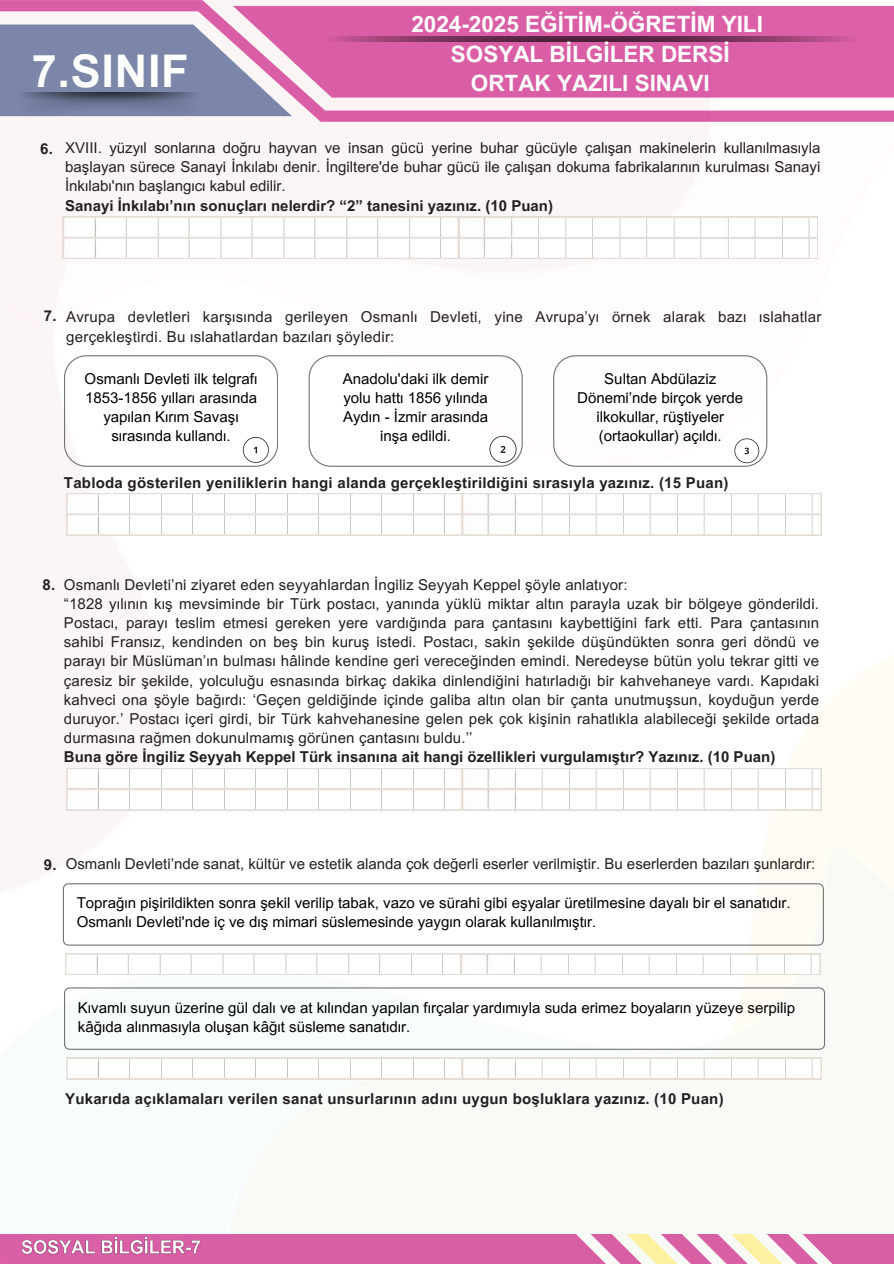
<style>
.page{position:relative;width:894px;height:1264px;background:#fff}
.page>*{position:absolute;margin:0;border:0;box-sizing:border-box;transform-origin:0 0}
.t1{font:700 45px "Arial MT Pro";letter-spacing:.015em;color:#fff}
.t2{font:700 22.5px/29.2px "Arial MT Pro";color:#fff;text-align:center}
.t3{font:15px/19.2px "Arial MT Pro";letter-spacing:.01em;color:#231f20;text-align:justify}
.t4{font:15px/19.2px "Arial MT Pro";color:#000;text-align:center}
.t5{font:700 15px "Arial MT Pro";letter-spacing:.015em;color:#231f20}
</style>
<div class="page">
<img style="left:0;top:122px;width:893px;height:1112px">
<svg style="left:0;top:0;width:893px;height:122px;fill:#da5ea5"></svg>
<svg style="left:0;top:25px;width:292px;height:91px;background:#9290b1"></svg>
<img style="left:18px;top:92px;width:181px;height:29px">
<img style="left:322px;top:36px;width:536px;height:6px">
<svg style="left:0;top:1234px;width:893px;height:29px;background:#df7caf"></svg>
<svg style="left:63px;top:216px;width:754px;height:43px"></svg>
<svg style="left:66px;top:493px;width:755px;height:42px"></svg>
<svg style="left:64px;top:355px;width:214px;height:111px"></svg>
<svg style="left:308px;top:355px;width:214px;height:111px"></svg>
<svg style="left:553px;top:355px;width:213px;height:111px"></svg>
<img style="left:17px;top:1232px;width:188px;height:27px">
<svg style="left:66px;top:768px;width:755px;height:42px"></svg>
<svg style="left:63px;top:883px;width:760px;height:62px"></svg>
<svg style="left:65px;top:953px;width:755px;height:21px"></svg>
<svg style="left:64px;top:987px;width:760px;height:62px"></svg>
<svg style="left:66px;top:1057px;width:755px;height:22px"></svg>
<p class="t1" style="left:32px;top:54px;width:158px">7.SINIF</p>
<h2 class="t2" style="left:411px;top:13px;width:353px">2024-2025 EĞİTİM-ÖĞRETİM YILI<br>SOSYAL BİLGİLER DERSİ<br>ORTAK YAZILI SINAVI</h2>
<p class="t5" style="left:40px;top:143px;width:14px">6.</p>
<h1 class="t3" style="left:65px;top:140px;width:756px">XVIII. yüzyıl sonlarına doğru hayvan ve insan gücü yerine buhar gücüyle çalışan makinelerin kullanılmasıyla başlayan sürece Sanayi İnkılabı denir. İngiltere'de buhar gücü ile çalışan dokuma fabrikalarının kurulması Sanayi İnkılabı'nın başlangıcı kabul edilir.</h1>
<p class="t5" style="left:65px;top:200px;width:489px">Sanayi İnkılabı’nın sonuçları nelerdir? “2” tanesini yazınız. (10 Puan)</p>
<p class="t5" style="left:44px;top:310px;width:14px">7.</p>
<h4 class="t3" style="left:66px;top:308px;width:756px;line-height:20.2px">Avrupa devletleri karşısında gerileyen Osmanlı Devleti, yine Avrupa’yı örnek alarak bazı ıslahatlar gerçekleştirdi. Bu ıslahatlardan bazıları şöyledir:</h4>
<p class="t4" style="left:343px;top:370px;width:147px">Anadolu'daki ilk demir yolu hattı 1856 yılında<br>Aydın - İzmir arasında inşa edildi.</p>
<p class="t4" style="left:577px;top:370px;width:168px">Sultan Abdülaziz<br>Dönemi’nde birçok yerde ilkokullar, rüştiyeler (ortaokullar) açıldı.</p>
<p class="t5" style="left:64px;top:477px;width:665px">Tabloda gösterilen yeniliklerin hangi alanda gerçekleştirildiğini sırasıyla yazınız. (15 Puan)</p>
<p class="t4" style="left:85px;top:370px;width:174px">Osmanlı Devleti ilk telgrafı<br>1853-1856 yılları arasında yapılan Kırım Savaşı sırasında kullandı.</p>
<p class="t5" style="left:43px;top:579px;width:14px">8.</p>
<p class="t3" style="left:64px;top:577px;width:565px">Osmanlı Devleti’ni ziyaret eden seyyahlardan İngiliz Seyyah Keppel şöyle anlatıyor:</p>
<p class="t3" style="left:64px;top:596px;width:756px">“1828 yılının kış mevsiminde bir Türk postacı, yanında yüklü miktar altın parayla uzak bir bölgeye gönderildi.<br>Postacı, parayı teslim etmesi gereken yere vardığında para çantasını kaybettiğini fark etti. Para çantasının sahibi Fransız, kendinden on beş bin kuruş istedi. Postacı, sakin şekilde düşündükten sonra geri döndü ve parayı bir Müslüman’ın bulması hâlinde kendine geri vereceğinden emindi. Neredeyse bütün yolu tekrar gitti ve çaresiz bir şekilde, yolculuğu esnasında birkaç dakika dinlendiğini hatırladığı bir kahvehaneye vardı. Kapıdaki kahveci ona şöyle bağırdı: ‘Geçen geldiğinde içinde galiba altın olan bir çanta unutmuşsun, koyduğun yerde duruyor.’ Postacı içeri girdi, bir Türk kahvehanesine gelen pek çok kişinin rahatlıkla alabileceği şekilde ortada durmasına rağmen dokunulmamış görünen çantasını buldu.’’</p>
<h4 class="t5" style="left:64px;top:751px;width:712px">Buna göre İngiliz Seyyah Keppel Türk insanına ait hangi özellikleri vurgulamıştır? Yazınız. (10 Puan)</h4>
<p class="t5" style="left:44px;top:858px;width:14px">9.</p>
<p class="t3" style="left:66px;top:856px;width:751px">Osmanlı Devleti’nde sanat, kültür ve estetik alanda çok değerli eserler verilmiştir. Bu eserlerden bazıları şunlardır:</p>
<p class="t4" style="left:77px;top:895px;width:715px;text-align:left">Toprağın pişirildikten sonra şekil verilip tabak, vazo ve sürahi gibi eşyalar üretilmesine dayalı bir el sanatıdır.<br>Osmanlı Devleti'nde iç ve dış mimari süslemesinde yaygın olarak kullanılmıştır.</p>
<p class="t4" style="left:78px;top:999px;width:718px;text-align:left">Kıvamlı suyun üzerine gül dalı ve at kılından yapılan fırçalar yardımıyla suda erimez boyaların yüzeye serpilip kâğıda alınmasıyla oluşan kâğıt süsleme sanatıdır.</p>
<p class="t5" style="left:65px;top:1092px;width:660px">Yukarıda açıklamaları verilen sanat unsurlarının adını uygun boşluklara yazınız. (10 Puan)</p>
</div>
